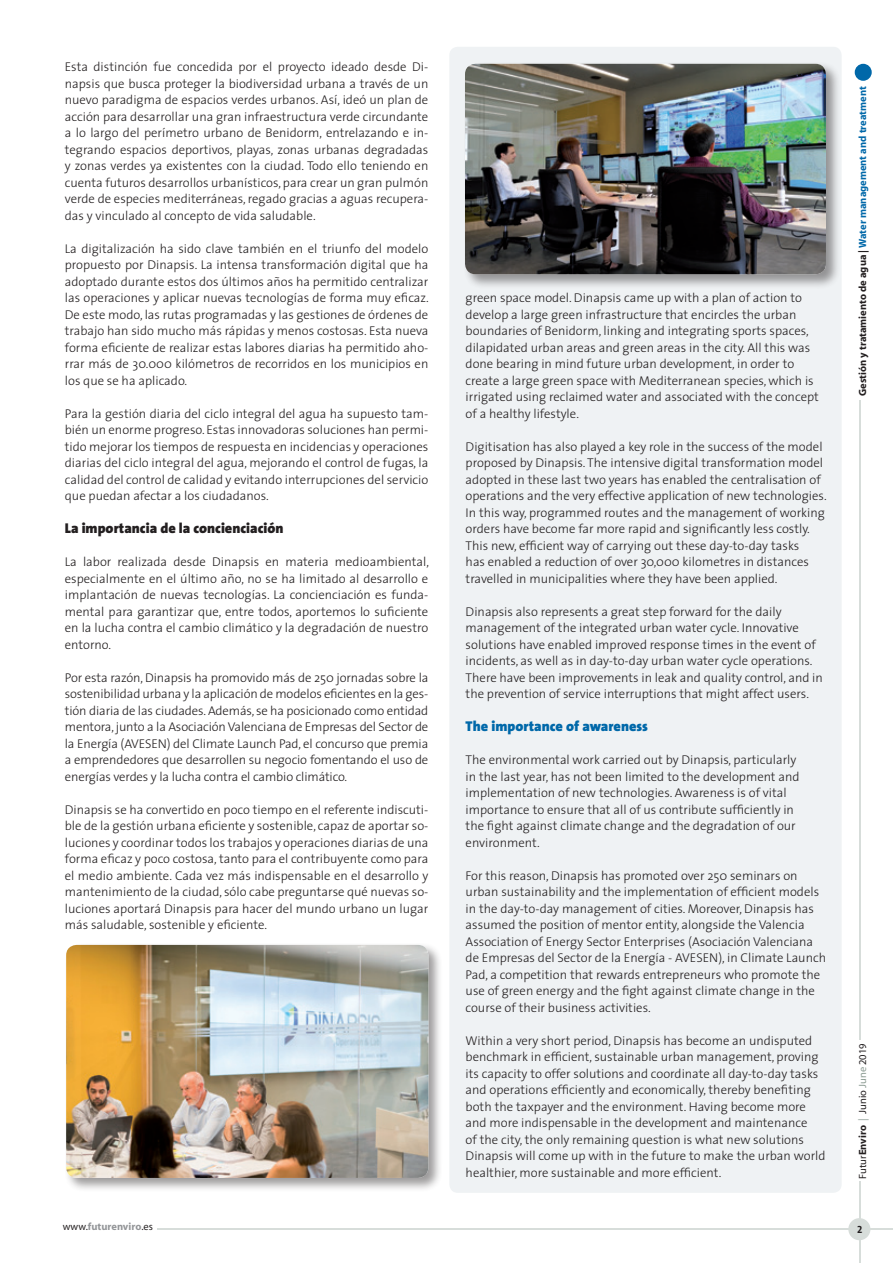
<style>
.page{position:relative;width:893px;height:1263px;background:#fff}
.page>*{position:absolute;margin:0;border:0;box-sizing:border-box;transform-origin:0 0}
.Ladillo_Texto_-_espñ{font:900 14.25px "The Sans";color:#231f20}
.Ladillo_Texto{font:900 14.25px "The Sans";color:#0068a9}
.Texto{font:300 12.75px/16.5px "The Sans";color:#231f20;text-align:justify}
.Texto_ingles{font:300 12.75px/16.5px "The Sans";color:#231f20}
.t1{font:700 10.5px "Myriad";color:#0068a9}
.t2{font:10.5px "Myriad";color:#231f20}
.t3{font:700 10.5px "Myriad";color:#939598}
.t4{font:10.5px "The Sans Bold Caps";color:#231f20}
.s1{color:#231f20}
.s2{font-weight:700}
.s3{color:#8b9b92}
.s4{font-weight:400;color:#231f20}
</style>
<div class="page">
<div style="left:449px;top:47px;width:393px;height:1146px;background:#eff2f4;border-radius:9px"></div>
<div style="left:463px;top:61px;width:378px;height:228px;background:#231f20;opacity:.45"></div>
<img style="left:465px;top:64px;width:361px;height:210px">
<div style="left:64px;top:942px;width:379px;height:250px;background:#231f20;opacity:.45"></div>
<img style="left:66px;top:945px;width:362px;height:233px">
<div style="left:855px;top:64px;width:17px;height:17px;background:#0068a9;border-radius:50%"></div>
<hr style="left:859px;top:400px;width:1px;height:639px;background:#d7ddda">
<hr style="left:157px;top:1228px;width:736px;height:2px;background:#d7ddda">
<hr style="left:859px;top:1181px;width:1px;height:82px;background:#d7ddda">
<div style="left:848px;top:1218px;width:22px;height:22px;background:#d7ddda;border-radius:50%"></div>
<p class="Texto" style="left:65px;top:58px;width:365px">Esta distinción fue concedida por el proyecto ideado desde Di&shy;napsis que busca proteger la biodiversidad urbana a través de un nuevo paradigma de espacios verdes urbanos. Así, ideó un plan de acción para desarrollar una gran infraestructura verde circundante a lo largo del perímetro urbano de Benidorm, entrelazando e in&shy;tegrando espacios deportivos, playas, zonas urbanas degradadas y zonas verdes ya existentes con la ciudad. Todo ello teniendo en cuenta futuros desarrollos urbanísticos, para crear un gran pulmón verde de especies mediterráneas, regado gracias a aguas recupera&shy;das y vinculado al concepto de vida saludable.</p>
<p class="Texto" style="left:65px;top:240px;width:366px">La digitalización ha sido clave también en el triunfo del modelo propuesto por Dinapsis. La intensa transformación digital que ha adoptado durante estos dos últimos años ha permitido centralizar las operaciones y aplicar nuevas tecnologías de forma muy eficaz.<br>De este modo, las rutas programadas y las gestiones de órdenes de trabajo han sido mucho más rápidas y menos costosas. Esta nueva forma eficiente de realizar estas labores diarias ha permitido aho&shy;rrar más de 30.000 kilómetros de recorridos en los municipios en los que se ha aplicado.</p>
<p class="Texto" style="left:65px;top:405px;width:365px">Para la gestión diaria del ciclo integral del agua ha supuesto tam&shy;bién un enorme progreso. Estas innovadoras soluciones han permi&shy;tido mejorar los tiempos de respuesta en incidencias y operaciones diarias del ciclo integral del agua, mejorando el control de fugas, la calidad del control de calidad y evitando interrupciones del servicio que puedan afectar a los ciudadanos.</p>
<p class="Ladillo_Texto_-_espñ" style="left:65px;top:516px;width:220px">La importancia de la concienciación</p>
<p class="Texto" style="left:65px;top:553px;width:366px">La labor realizada desde Dinapsis en materia medioambiental, especialmente en el último año, no se ha limitado al desarrollo e implantación de nuevas tecnologías. La concienciación es funda&shy;mental para garantizar que, entre todos, aportemos lo suficiente en la lucha contra el cambio climático y la degradación de nuestro entorno.</p>
<p class="Texto" style="left:65px;top:669px;width:365px">Por esta razón, Dinapsis ha promovido más de 250 jornadas sobre la sostenibilidad urbana y la aplicación de modelos eficientes en la ges&shy;tión diaria de las ciudades. Además, se ha posicionado como entidad mentora, junto a la Asociación Valenciana de Empresas del Sector de la Energía (AVESEN) del Climate Launch Pad, el concurso que premia a emprendedores que desarrollen su negocio fomentando el uso de energías verdes y la lucha contra el cambio climático.</p>
<p class="Texto" style="left:65px;top:801px;width:365px">Dinapsis se ha convertido en poco tiempo en el referente indiscuti&shy;ble de la gestión urbana eficiente y sostenible, capaz de aportar so&shy;luciones y coordinar todos los trabajos y operaciones diarias de una forma eficaz y poco costosa, tanto para el contribuyente como para el medio ambiente. Cada vez más indispensable en el desarrollo y mantenimiento de la ciudad, sólo cabe preguntarse qué nuevas so&shy;luciones aportará Dinapsis para hacer del mundo urbano un lugar más saludable, sostenible y eficiente.</p>
<p class="Texto_ingles" style="left:466px;top:289px;width:355px">green space model. Dinapsis came up with a plan of action to develop a large green infrastructure that encircles the urban boundaries of Benidorm, linking and integrating sports spaces, dilapidated urban areas and green areas in the city. All this was done bearing in mind future urban development, in order to create a large green space with Mediterranean species, which is irrigated using reclaimed water and associated with the concept of a healthy lifestyle.</p>
<p class="Texto_ingles" style="left:466px;top:438px;width:363px">Digitisation has also played a key role in the success of the model proposed by Dinapsis. The intensive digital transformation model adopted in these last two years has enabled the centralisation of operations and the very effective application of new technologies.<br>In this way, programmed routes and the management of working orders have become far more rapid and significantly less costly.<br>This new, efficient way of carrying out these day-to-day tasks<br>has enabled a reduction of over 30,000 kilometres in distances travelled in municipalities where they have been applied.</p>
<p class="Texto_ingles" style="left:466px;top:603px;width:359px">Dinapsis also represents a great step forward for the daily management of the integrated urban water cycle. Innovative solutions have enabled improved response times in the event of incidents, as well as in day-to-day urban water cycle operations.<br>There have been improvements in leak and quality control, and in the prevention of service interruptions that might affect users.</p>
<p class="Ladillo_Texto" style="left:466px;top:714px;width:184px">The importance of awareness</p>
<p class="Texto_ingles" style="left:466px;top:751px;width:336px">The environmental work carried out by Dinapsis, particularly in the last year, has not been limited to the development and implementation of new technologies. Awareness is of vital importance to ensure that all of us contribute sufficiently in the fight against climate change and the degradation of our environment.</p>
<p class="Texto_ingles" style="left:466px;top:867px;width:362px">For this reason, Dinapsis has promoted over 250 seminars on urban sustainability and the implementation of efficient models in the day-to-day management of cities. Moreover, Dinapsis has assumed the position of mentor entity, alongside the Valencia Association of Energy Sector Enterprises (Asociación Valenciana de Empresas del Sector de la Energía - AVESEN), in Climate Launch Pad, a competition that rewards entrepreneurs who promote the use of green energy and the fight against climate change in the course of their business activities.</p>
<p class="Texto_ingles" style="left:466px;top:1032px;width:361px">Within a very short period, Dinapsis has become an undisputed benchmark in efficient, sustainable urban management, proving its capacity to offer solutions and coordinate all day-to-day tasks and operations efficiently and economically, thereby benefiting both the taxpayer and the environment. Having become more and more indispensable in the development and maintenance<br>of the city, the only remaining question is what new solutions Dinapsis will come up with in the future to make the urban world healthier, more sustainable and more efficient.</p>
<p class="t1" style="left:857px;top:396px;width:311px;rotate:-90deg"><span class="s1">Gestión y tratamiento de agua |</span> Water management and treatment</p>
<p class="t2" style="left:857px;top:1178px;width:137px;rotate:-90deg">Futur<span class="s2">Enviro</span> <span class="s3">|</span> Junio <span class="s3">June</span> 2019</p>
<p class="t3" style="left:63px;top:1221px;width:92px"><span class="s4">www.</span>futurenviro<span class="s4">.es</span></p>
<p class="t4" style="left:857px;top:1220px;width:7px">2</p>
</div>
